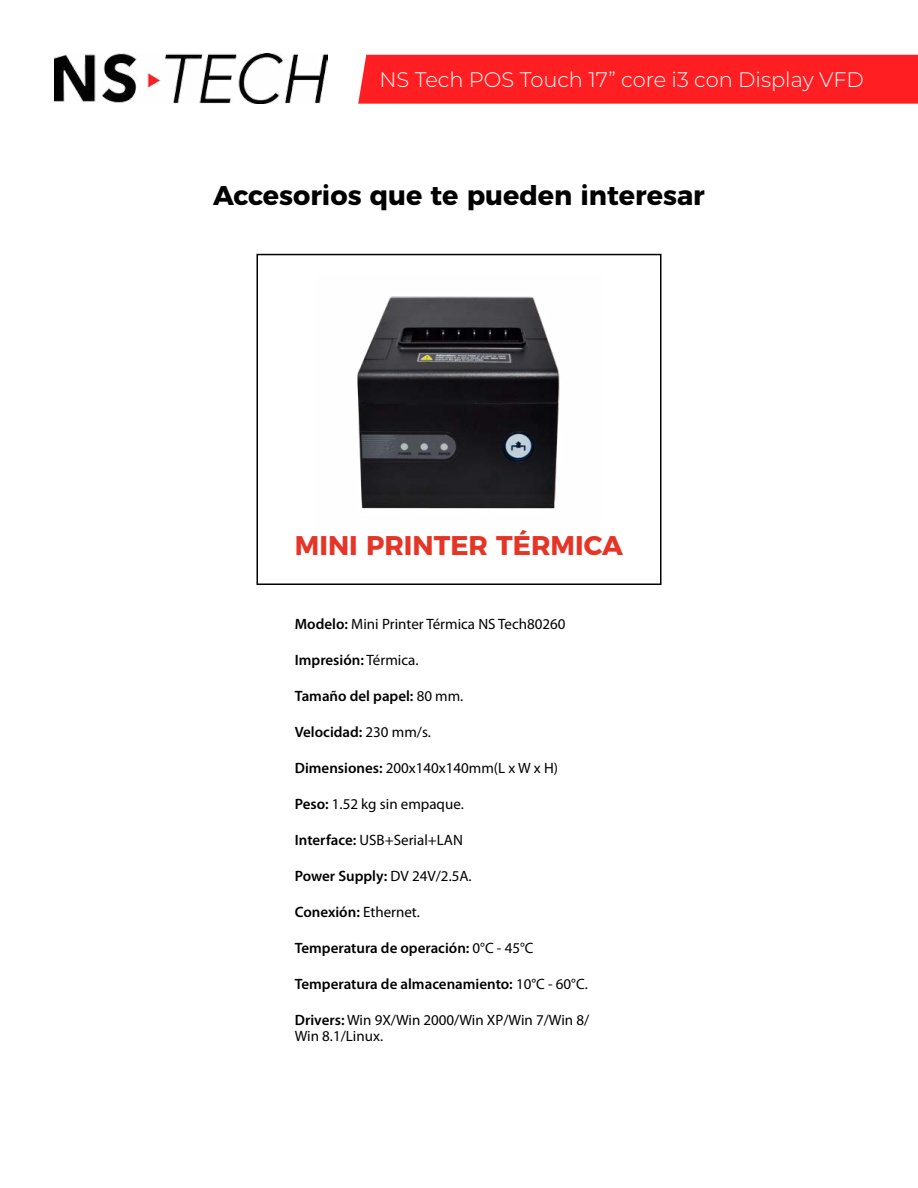
<style>
.page{position:relative;width:918px;height:1188px;background:#fff}
.page>*{position:absolute;margin:0;border:0;box-sizing:border-box;transform-origin:0 0}
.t1{font:700 27px "Montserrat";color:#000}
.t2{font:700 27px "Montserrat";color:#e53527}
.t3{font:300 21px "Montserrat";color:#fff}
.t4{font:600 15px "Myriad Pro";color:#000}
.t5{font:15px/16.5px "Myriad Pro";color:#000}
.s1{font-weight:600}
.s2{font-weight:400}
</style>
<div class="page">
<div style="left:256px;top:254px;width:406px;height:331px;border:2px solid #000"></div>
<img style="left:357px;top:296px;width:203px;height:213px">
<img style="left:54px;top:54px;width:274px;height:49px">
<div style="left:358px;top:55px;width:560px;height:49px;background:#ff1e21"></div>
<h2 class="t3" style="left:379px;top:65px;width:486px">NS Tech POS Touch 17” core i3 con Display VFD</h2>
<h1 class="t1" style="left:213px;top:173px;width:493px">Accesorios que te pueden interesar</h1>
<h1 class="t2" style="left:295px;top:523px;width:330px">MINI PRINTER TÉRMICA</h1>
<p class="t5" style="left:295px;top:615px;width:272px"><span class="s1">Modelo:</span> Mini Printer Térmica NS Tech80260</p>
<p class="t4" style="left:295px;top:650px;width:125px">Impresión: <span class="s2">Térmica.</span></p>
<p class="t4" style="left:295px;top:686px;width:170px">Tamaño del papel: <span class="s2">80 mm.</span></p>
<p class="t4" style="left:295px;top:722px;width:138px">Velocidad: <span class="s2">230 mm/s.</span></p>
<p class="t5" style="left:295px;top:759px;width:265px"><span class="s1">Dimensiones:</span> 200x140x140mm(L x W x H)</p>
<p class="t5" style="left:295px;top:795px;width:170px"><span class="s1">Peso:</span> 1.52 kg sin empaque.</p>
<p class="t5" style="left:295px;top:831px;width:170px"><span class="s1">Interface:</span> USB+Serial+LAN</p>
<p class="t4" style="left:295px;top:866px;width:178px">Power Supply: <span class="s2">DV 24V/2.5A.</span></p>
<p class="t4" style="left:295px;top:902px;width:127px">Conexión: <span class="s2">Ethernet.</span></p>
<p class="t4" style="left:295px;top:938px;width:240px">Temperatura de operación: <span class="s2">0°C - 45°C</span></p>
<p class="t4" style="left:295px;top:974px;width:295px">Temperatura de almacenamiento: <span class="s2">10°C - 60°C.</span></p>
<p class="t5" style="left:295px;top:1011px;width:296px"><span class="s1">Drivers:</span> Win 9X/Win 2000/Win XP/Win 7/Win 8/<br>Win 8.1/Linux.</p>
</div>
